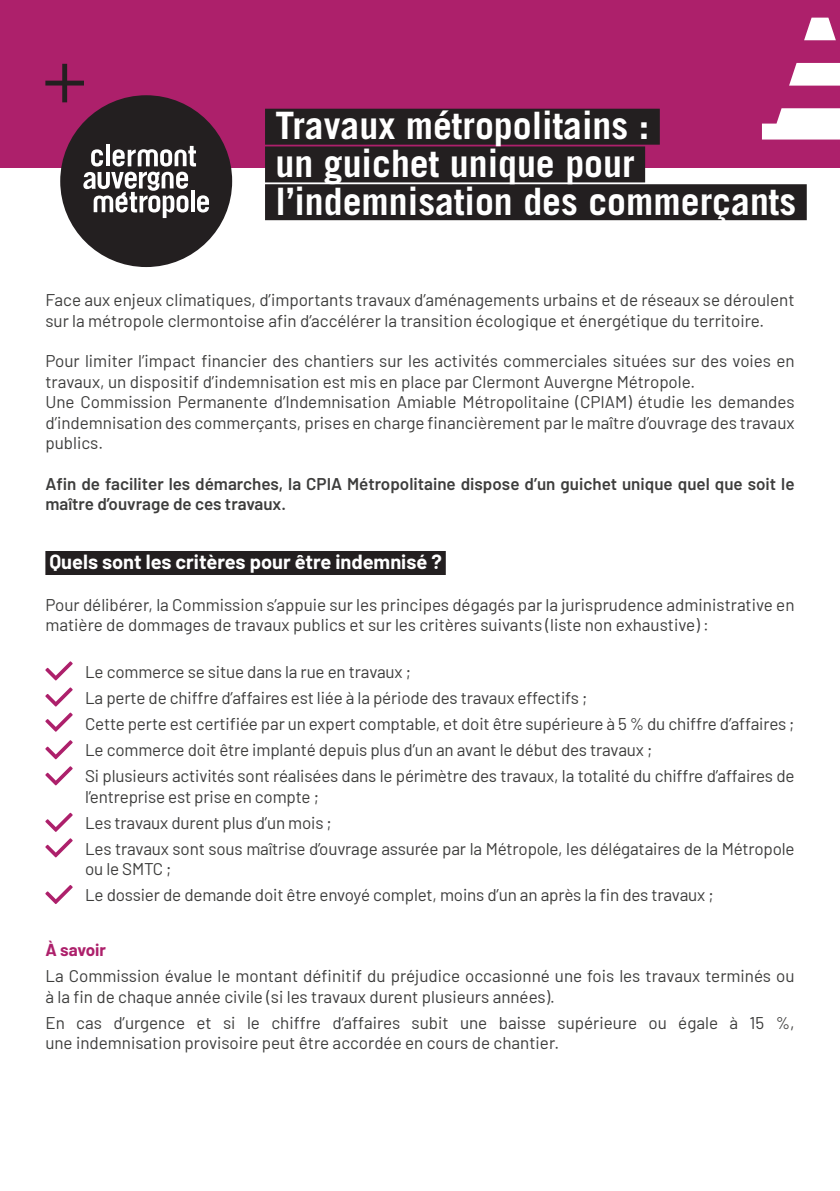
<style>
.page{position:relative;width:840px;height:1191px;background:#fff}
.page>*{position:absolute;margin:0;border:0;box-sizing:border-box;transform-origin:0 0}
.t1{font:700 37.8px/37.8px "Trade Gothic LT Std";color:#fff}
.t2{font:700 20px "Barlow";color:#fff}
.t3{font:17px/20.4px "Barlow";letter-spacing:-.005em;color:#3d3d3c}
.t4{font:600 17px/20.4px "Barlow";color:#3d3d3c}
.t5{font:700 17px "Barlow";color:#ad206b}
</style>
<div class="page">
<div style="left:0;top:0;width:839px;height:167px;background:#ad206b"></div>
<div style="left:265px;top:109px;width:394px;height:36px;background:#231f20"></div>
<div style="left:265px;top:146px;width:379px;height:36px;background:#231f20"></div>
<div style="left:265px;top:184px;width:541px;height:36px;background:#231f20"></div>
<svg style="left:45px;top:64px;width:39px;height:38px"></svg>
<div style="left:60px;top:95px;width:172px;height:172px;background:#231f20;border-radius:50%"></div>
<svg style="left:91px;top:149px;width:12px;height:17px"></svg>
<hr style="left:106px;top:144px;width:4px;height:22px;background:#fff">
<svg style="left:113px;top:146px;width:83px;height:20px"></svg>
<hr style="left:191px;top:190px;width:3px;height:22px;background:#fff">
<svg style="left:197px;top:195px;width:12px;height:17px"></svg>
<svg style="left:83px;top:172px;width:105px;height:46px"></svg>
<svg style="left:762px;top:108px;width:77px;height:31px;background:#f5e4ed"></svg>
<svg style="left:789px;top:63px;width:50px;height:23px"></svg>
<svg style="left:804px;top:18px;width:31px;height:22px"></svg>
<div style="left:45px;top:551px;width:400px;height:24px;background:#231f20"></div>
<svg style="left:45px;top:885px;width:28px;height:19px"></svg>
<svg style="left:45px;top:838px;width:28px;height:19px"></svg>
<svg style="left:45px;top:813px;width:28px;height:19px"></svg>
<svg style="left:45px;top:766px;width:28px;height:19px"></svg>
<svg style="left:45px;top:740px;width:28px;height:19px"></svg>
<svg style="left:45px;top:712px;width:28px;height:19px"></svg>
<svg style="left:45px;top:687px;width:28px;height:19px"></svg>
<svg style="left:45px;top:661px;width:28px;height:19px"></svg>
<p class="t1" style="left:275px;top:106px;width:522px">Travaux métropolitains :<br>un guichet unique pour l’indemnisation des commerçants</p>
<p class="t3" style="left:45px;top:288px;width:750px">Face aux enjeux climatiques, d’importants travaux d’aménagements urbains et de réseaux se déroulent sur la métropole clermontoise afin d’accélérer la transition écologique et énergétique du territoire.</p>
<p class="t3" style="left:45px;top:350px;width:750px">Pour limiter l’impact financier des chantiers sur les activités commerciales situées sur des voies en travaux, un dispositif d’indemnisation est mis en place par Clermont Auvergne Métropole.</p>
<p class="t3" style="left:45px;top:390px;width:750px;text-align:justify">Une Commission Permanente d’Indemnisation Amiable Métropolitaine (CPIAM) étudie les demandes d’indemnisation des commerçants, prises en charge financièrement par le maître d’ouvrage des travaux publics.</p>
<p class="t4" style="left:45px;top:472px;width:750px">Afin de faciliter les démarches, la CPIA Métropolitaine dispose d’un guichet unique quel que soit le maître d’ouvrage de ces travaux.</p>
<p class="t2" style="left:49px;top:547px;width:393px">Quels sont les critères pour être indemnisé ?</p>
<p class="t3" style="left:45px;top:593px;width:750px">Pour délibérer, la Commission s’appuie sur les principes dégagés par la jurisprudence administrative en matière de dommages de travaux publics et sur les critères suivants (liste non exhaustive) :</p>
<p class="t3" style="left:85px;top:660px;width:327px">Le commerce se situe dans la rue en travaux ;</p>
<p class="t3" style="left:85px;top:686px;width:503px">La perte de chiffre d’affaires est liée à la période des travaux effectifs ;</p>
<p class="t3" style="left:85px;top:712px;width:710px">Cette perte est certifiée par un expert comptable, et doit être supérieure à 5 % du chiffre d’affaires ;</p>
<p class="t3" style="left:85px;top:738px;width:568px">Le commerce doit être implanté depuis plus d’un an avant le début des travaux ;</p>
<p class="t3" style="left:85px;top:764px;width:710px">Si plusieurs activités sont réalisées dans le périmètre des travaux, la totalité du chiffre d’affaires de l’entreprise est prise en compte ;</p>
<p class="t3" style="left:85px;top:811px;width:248px">Les travaux durent plus d’un mois ;</p>
<p class="t3" style="left:85px;top:837px;width:710px">Les travaux sont sous maîtrise d’ouvrage assurée par la Métropole, les délégataires de la Métropole ou le SMTC ;</p>
<p class="t3" style="left:85px;top:883px;width:629px">Le dossier de demande doit être envoyé complet, moins d’un an après la fin des travaux ;</p>
<p class="t5" style="left:45px;top:937px;width:62px">À savoir</p>
<p class="t3" style="left:45px;top:964px;width:750px">La Commission évalue le montant définitif du préjudice occasionné une fois les travaux terminés ou à la fin de chaque année civile (si les travaux durent plusieurs années).</p>
<p class="t3" style="left:45px;top:1011px;width:750px">En cas d’urgence et si le chiffre d’affaires subit une baisse supérieure ou égale à 15 %, une indemnisation provisoire peut être accordée en cours de chantier.</p>
</div>
